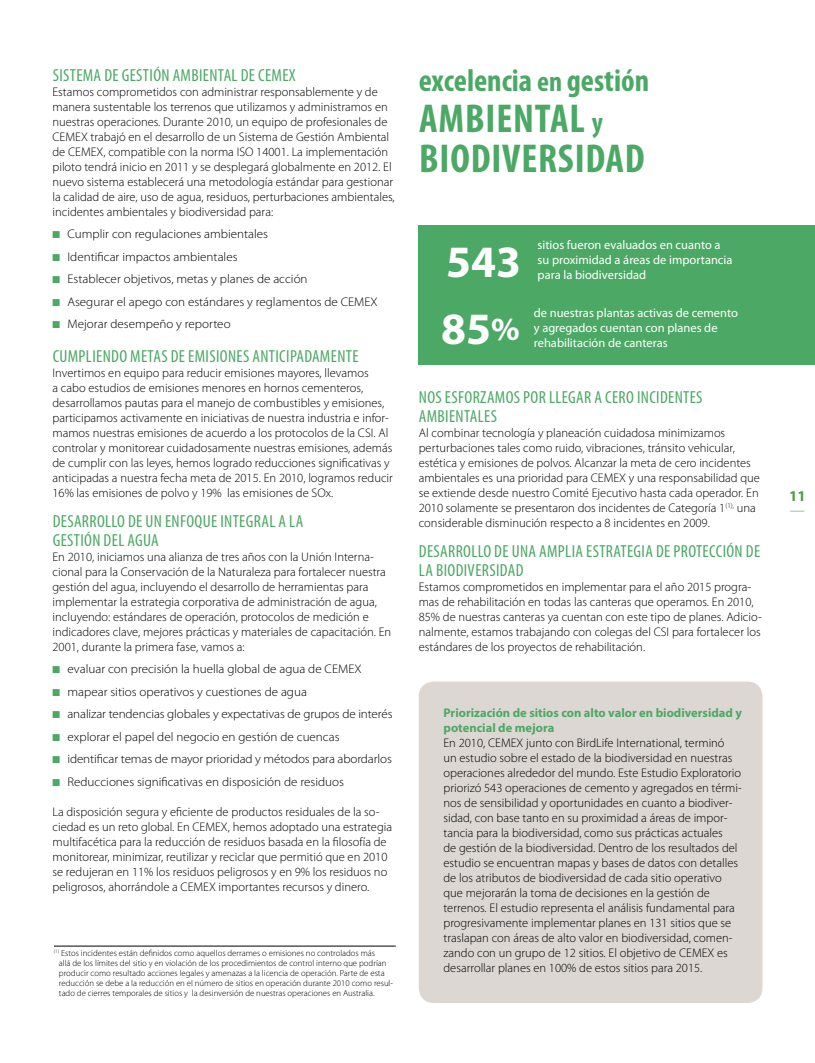
<style>
.page{position:relative;width:815px;height:1063px;background:#fff}
.page>*{position:absolute;margin:0;border:0;box-sizing:border-box;transform-origin:0 0}
.t1{font:700 45px/67.4px "Myriad Pro";color:#fff}
.t2{font:700 condensed 40.5px/40.5px "Myriad Pro";letter-spacing:.02em;color:#4ca865}
.t3{font:700 condensed 31.5px "Myriad Pro";color:#4ca865}
.t4{font:condensed 17.5px/18.8px "Myriad Pro";letter-spacing:.02em;color:#4ca865}
.t5{font:700 15px "Myriad Pro";color:#4c9c45}
.t6{font:300 condensed 15px "Myriad Pro";color:#4c9c45}
.t7{font:300 12.5px/15px "Myriad Pro";color:#000}
.t8{font:300 12.5px "Myriad Pro";color:#000;scale:1.05 1}
.t9{font:12.5px/15px "Myriad Pro";color:#fff}
.t10{font:700 12.5px/15px "Myriad Pro";color:#4ca865}
.t11{font:300 8.75px/10px "Myriad Pro";color:#000}
.s1{color:#4ca865}
.s2{font-size:28.5px}
.s3{font-size:32.5px}
</style>
<div class="page">
<div style="left:419px;top:226px;width:396px;height:139px;background:#4ca865"></div>
<div style="left:419px;top:682px;width:343px;height:321px;background:#dcd7d3;border-radius:15px"></div>
<hr style="left:54px;top:946px;width:342px;height:1px;background:#000">
<h3 class="t4" style="left:53px;top:65px;width:214px">SISTEMA DE GESTIÓN AMBIENTAL DE CEME</h3>
<h3 class="t4" style="left:289px;top:65px;width:8px">X</h3>
<p class="t7" style="left:52px;top:84px;width:344px">Estamos comprometidos con administrar responsablemente y de manera sustentable los terrenos que utilizamos y administramos en nuestras operaciones. Durante 2010, un equipo de profesionales de CEMEX trabajó en el desarrollo de un Sistema de Gestión Ambiental de CEMEX, compatible con la norma ISO 14001. La implementación piloto tendrá inicio en 2011 y se desplegará globalmente en 2012. El nuevo sistema establecerá una metodología estándar para gestionar la calidad de aire, uso de agua, residuos, perturbaciones ambientales, incidentes ambientales y biodiversidad para:</p>
<p class="t8" style="left:52px;top:227px;width:207px"><span class="s1">■</span> Cumplir con regulaciones ambientales</p>
<p class="t8" style="left:52px;top:250px;width:178px"><span class="s1">■</span> Identificar impactos ambientales</p>
<p class="t8" style="left:52px;top:272px;width:245px"><span class="s1">■</span> Establecer objetivos, metas y planes de acción</p>
<p class="t8" style="left:52px;top:295px;width:311px"><span class="s1">■</span> Asegurar el apego con estándares y reglamentos de CEMEX</p>
<p class="t8" style="left:52px;top:317px;width:171px"><span class="s1">■</span> Mejorar desempeño y reporteo</p>
<h3 class="t4" style="left:53px;top:347px;width:307px">CUMPLIENDO METAS DE EMISIONES ANTICIPADAMENTE</h3>
<p class="t7" style="left:52px;top:365px;width:342px">Invertimos en equipo para reducir emisiones mayores, llevamos<br>a cabo estudios de emisiones menores en hornos cementeros, desarrollamos pautas para el manejo de combustibles y emisiones, participamos activamente en iniciativas de nuestra industria e infor&shy;mamos nuestras emisiones de acuerdo a los protocolos de la CSI. Al controlar y monitorear cuidadosamente nuestras emisiones, además de cumplir con las leyes, hemos logrado reducciones significativas y anticipadas a nuestra fecha meta de 2015. En 2010, logramos reducir 16% las emisiones de polvo y 19% las emisiones de SOx.</p>
<h3 class="t4" style="left:53px;top:512px;width:252px">DESARROLLO DE UN ENFOQUE INTEGRAL A LA<br>GESTIÓN DEL AGUA</h3>
<p class="t7" style="left:52px;top:549px;width:340px">En 2010, iniciamos una alianza de tres años con la Unión Interna&shy;cional para la Conservación de la Naturaleza para fortalecer nuestra gestión del agua, incluyendo el desarrollo de herramientas para implementar la estrategia corporativa de administración de agua, incluyendo: estándares de operación, protocolos de medición e indicadores clave, mejores prácticas y materiales de capacitación. En 2001, durante la primera fase, vamos a:</p>
<p class="t8" style="left:52px;top:662px;width:296px"><span class="s1">■</span> evaluar con precisión la huella global de agua de CEMEX</p>
<p class="t8" style="left:52px;top:685px;width:244px"><span class="s1">■</span> mapear sitios operativos y cuestiones de agua</p>
<p class="t8" style="left:52px;top:707px;width:325px"><span class="s1">■</span> analizar tendencias globales y expectativas de grupos de interés</p>
<p class="t8" style="left:52px;top:730px;width:275px"><span class="s1">■</span> explorar el papel del negocio en gestión de cuencas</p>
<p class="t8" style="left:52px;top:752px;width:325px"><span class="s1">■</span> identificar temas de mayor prioridad y métodos para abordarlos</p>
<p class="t8" style="left:52px;top:775px;width:279px"><span class="s1">■</span> Reducciones significativas en disposición de residuos</p>
<p class="t7" style="left:52px;top:804px;width:341px">La disposición segura y eficiente de productos residuales de la so&shy;ciedad es un reto global. En CEMEX, hemos adoptado una estrategia multifacética para la reducción de residuos basada en la filosofía de monitorear, minimizar, reutilizar y reciclar que permitió que en 2010 se redujeran en 11% los residuos peligrosos y en 9% los residuos no peligrosos, ahorrándole a CEMEX importantes recursos y dinero.</p>
<p class="t11" style="left:59px;top:948px;width:336px;text-indent:-5px"><sup>(1)</sup> Estos incidentes están definidos como aquellos derrames o emisiones no controlados más<br>allá de los límites del sitio y en violación de los procedimientos de control interno que podrían producir como resultado acciones legales y amenazas a la licencia de operación. Parte de esta reducción se debe a la reducción en el número de sitios en operación durante 2010 como resul&shy;tado de cierres temporales de sitios y la desinversión de nuestras operaciones en Australia.</p>
<h3 class="t3" style="left:419px;top:61px;width:232px">excelencia <span class="s2">en</span> gestión</h3>
<h2 class="t2" style="left:419px;top:97px;width:227px">AmbientAL <span class="s2">y<br></span>Biodiversidad</h2>
<h1 class="t1" style="left:441px;top:226px;width:81px">543<br>85<span class="s3">%</span></h1>
<p class="t9" style="left:538px;top:237px;width:196px">sitios fueron evaluados en cuanto a su proximidad a áreas de importancia para la biodiversidad</p>
<p class="t9" style="left:534px;top:305px;width:206px">de nuestras plantas activas de cemento y agregados cuentan con planes de rehabilitación de canteras</p>
<h3 class="t4" style="left:419px;top:388px;width:285px">NOS ESFORZAMOS POR LLEGAR A CERO INCIDENTES<br>AMBIENTALES</h3>
<p class="t7" style="left:419px;top:425px;width:343px">Al combinar tecnología y planeación cuidadosa minimizamos perturbaciones tales como ruido, vibraciones, tránsito vehicular, estética y emisiones de polvos. Alcanzar la meta de cero incidentes ambientales es una prioridad para CEMEX y una responsabilidad que se extiende desde nuestro Comité Ejecutivo hasta cada operador. En 2010 solamente se presentaron dos incidentes de Categoría 1<sup>(1),</sup> una considerable disminución respecto a 8 incidentes en 2009.</p>
<h3 class="t4" style="left:419px;top:542px;width:343px">DESARROLLO DE UNA AMPLIA ESTRATEGIA DE PROTECCIÓN DE<br>LA BIODIVERSIDAD</h3>
<p class="t7" style="left:419px;top:579px;width:344px">Estamos comprometidos en implementar para el año 2015 progra&shy;mas de rehabilitación en todas las canteras que operamos. En 2010, 85% de nuestras canteras ya cuentan con este tipo de planes. Adicio&shy;nalmente, estamos trabajando con colegas del CSI para fortalecer los estándares de los proyectos de rehabilitación.</p>
<p class="t10" style="left:443px;top:705px;width:300px">Priorización de sitios con alto valor en biodiversidad y potencial de mejora</p>
<p class="t7" style="left:443px;top:736px;width:300px">En 2010, CEMEX junto con BirdLife International, terminó<br>un estudio sobre el estado de la biodiversidad en nuestras operaciones alrededor del mundo. Este Estudio Exploratorio priorizó 543 operaciones de cemento y agregados en térmi&shy;nos de sensibilidad y oportunidades en cuanto a biodiver&shy;sidad, con base tanto en su proximidad a áreas de impor&shy;tancia para la biodiversidad, como sus prácticas actuales<br>de gestión de la biodiversidad. Dentro de los resultados del estudio se encuentran mapas y bases de datos con detalles de los atributos de biodiversidad de cada sitio operativo que mejorarán la toma de decisiones en la gestión de terrenos. El estudio representa el análisis fundamental para progresivamente implementar planes en 131 sitios que se traslapan con áreas de alto valor en biodiversidad, comen&shy;zando con un grupo de 12 sitios. El objetivo de CEMEX es desarrollar planes en 100% de estos sitios para 2015.</p>
<p class="t5" style="left:789px;top:486px;width:18px">11</p>
<p class="t6" style="left:790px;top:502px;width:16px">—</p>
</div>
